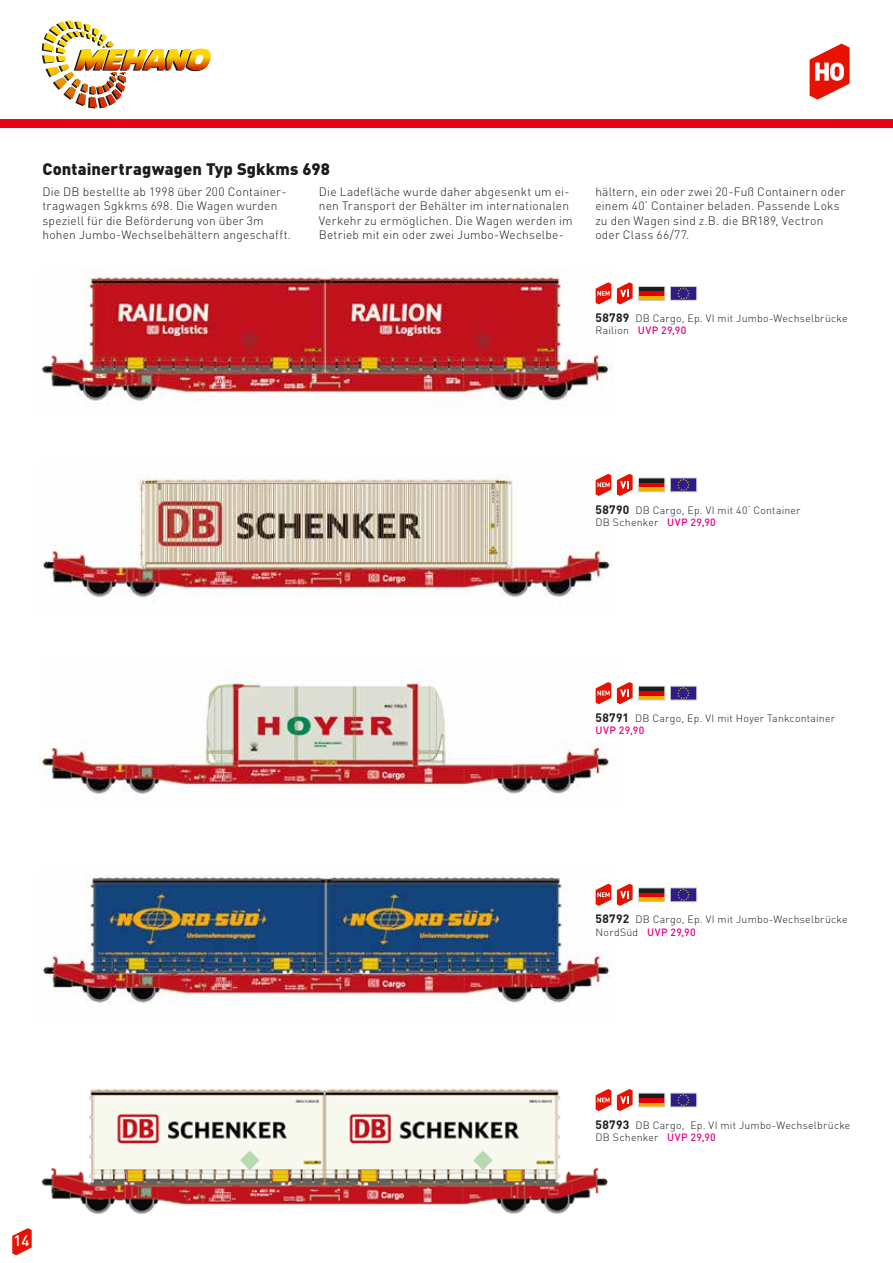
<style>
.page{position:relative;width:893px;height:1263px;background:#fff}
.page>*{position:absolute;margin:0;border:0;box-sizing:border-box;transform-origin:0 0}
.t1{font:900 16.5px "DIN";letter-spacing:.01em;color:#1b1c20}
.t2{font:500 15px "DIN";color:#fff}
.t3{font:300 12px/14.4px "DIN";letter-spacing:.015em;color:#1b1c20}
.t4{font:300 10.5px/12px "DIN";letter-spacing:.02em;color:#1b1c20}
.s1{font-weight:700;font-size:12px}
.s2{font-weight:500;color:#e50083}
</style>
<div class="page">
<div style="left:0;top:119px;width:893px;height:9px;background:#e60012"></div>
<svg style="left:810px;top:44px;width:40px;height:56px"></svg>
<svg style="left:42px;top:21px;width:169px;height:87px"></svg>
<svg style="left:12px;top:1228px;width:20px;height:27px"></svg>
<img style="left:41px;top:268px;width:576px;height:138px">
<img style="left:42px;top:473px;width:575px;height:129px">
<img style="left:40px;top:671px;width:581px;height:123px">
<img style="left:42px;top:875px;width:575px;height:129px">
<img style="left:41px;top:1089px;width:576px;height:125px">
<svg style="left:596px;top:282px;width:15px;height:22px"></svg>
<svg style="left:617px;top:282px;width:16px;height:22px"></svg>
<hr style="left:638px;top:296px;width:27px;height:4px;background:#e9b200">
<div style="left:638px;top:291px;width:27px;height:5px;background:#e60005"></div>
<div style="left:638px;top:286px;width:27px;height:5px;background:#1b1c20"></div>
<div style="left:638px;top:286px;width:27px;height:14px;border:1px solid #ced0d2"></div>
<svg style="left:596px;top:474px;width:15px;height:22px"></svg>
<svg style="left:617px;top:474px;width:16px;height:22px"></svg>
<div style="left:638px;top:487px;width:27px;height:5px;background:#e9b200"></div>
<hr style="left:638px;top:483px;width:27px;height:4px;background:#e60005">
<div style="left:638px;top:478px;width:27px;height:5px;background:#1b1c20"></div>
<div style="left:638px;top:478px;width:27px;height:14px;border:1px solid #ced0d2"></div>
<svg style="left:596px;top:682px;width:15px;height:22px"></svg>
<svg style="left:617px;top:682px;width:16px;height:22px"></svg>
<div style="left:638px;top:695px;width:27px;height:5px;background:#e9b200"></div>
<hr style="left:638px;top:691px;width:27px;height:4px;background:#e60005">
<div style="left:638px;top:686px;width:27px;height:5px;background:#1b1c20"></div>
<div style="left:638px;top:686px;width:27px;height:14px;border:1px solid #ced0d2"></div>
<svg style="left:596px;top:884px;width:15px;height:22px"></svg>
<svg style="left:617px;top:884px;width:16px;height:22px"></svg>
<div style="left:638px;top:897px;width:27px;height:5px;background:#e9b200"></div>
<div style="left:638px;top:892px;width:27px;height:5px;background:#e60005"></div>
<hr style="left:638px;top:888px;width:27px;height:4px;background:#1b1c20">
<div style="left:638px;top:888px;width:27px;height:14px;border:1px solid #ced0d2"></div>
<svg style="left:596px;top:1089px;width:15px;height:22px"></svg>
<svg style="left:617px;top:1089px;width:16px;height:22px"></svg>
<div style="left:638px;top:1102px;width:27px;height:5px;background:#e9b200"></div>
<hr style="left:638px;top:1098px;width:27px;height:4px;background:#e60005">
<div style="left:638px;top:1093px;width:27px;height:5px;background:#1b1c20"></div>
<div style="left:670px;top:286px;width:27px;height:14px;background:#2e1d86"></div>
<svg style="left:677px;top:288px;width:13px;height:10px"></svg>
<div style="left:670px;top:286px;width:27px;height:14px;border:1px solid #ced0d2"></div>
<div style="left:670px;top:478px;width:27px;height:14px;background:#2e1d86"></div>
<svg style="left:677px;top:480px;width:13px;height:10px"></svg>
<div style="left:670px;top:478px;width:27px;height:14px;border:1px solid #ced0d2"></div>
<div style="left:670px;top:686px;width:27px;height:14px;background:#2e1d86"></div>
<svg style="left:677px;top:688px;width:13px;height:10px"></svg>
<div style="left:670px;top:686px;width:27px;height:14px;border:1px solid #ced0d2"></div>
<div style="left:670px;top:888px;width:27px;height:14px;background:#2e1d86"></div>
<svg style="left:677px;top:890px;width:13px;height:10px"></svg>
<div style="left:670px;top:888px;width:27px;height:14px;border:1px solid #ced0d2"></div>
<div style="left:670px;top:1093px;width:27px;height:14px;background:#2e1d86"></div>
<svg style="left:677px;top:1095px;width:13px;height:10px"></svg>
<div style="left:670px;top:1093px;width:27px;height:14px;border:1px solid #ced0d2"></div>
<h1 class="t1" style="left:43px;top:158px;width:289px">Containertragwagen Typ Sgkkms 698</h1>
<p class="t3" style="left:43px;top:184px;width:250px">Die DB bestellte ab 1998 über 200 Container&shy;tragwagen Sgkkms 698. Die Wagen wurden speziell für die Beförderung von über 3m hohen Jumbo-Wechselbehältern angeschafft.</p>
<p class="t3" style="left:319px;top:184px;width:255px">Die Ladefläche wurde daher abgesenkt um ei&shy;nen Transport der Behälter im internationalen Verkehr zu ermöglichen. Die Wagen werden im Betrieb mit ein oder zwei Jumbo-Wechselbe-</p>
<p class="t3" style="left:595px;top:184px;width:252px">hältern, ein oder zwei 20-Fuß Containern oder einem 40’ Container beladen. Passende Loks zu den Wagen sind z.B. die BR189, Vectron oder Class 66/77.</p>
<p class="t4" style="left:596px;top:312px;width:253px"><span class="s1">58789</span> DB Cargo, Ep. VI mit Jumbo-Wechselbrücke<br>Railion <span class="s2">UVP 29,90</span></p>
<p class="t4" style="left:596px;top:504px;width:206px"><span class="s1">58790</span> DB Cargo, Ep. VI mit 40‘ Container<br>DB Schenker <span class="s2">UVP 29,90</span></p>
<p class="t2" style="left:14px;top:1231px;width:17px">14</p>
<p class="t4" style="left:596px;top:712px;width:241px"><span class="s1">58791</span> DB Cargo, Ep. VI mit Hoyer Tankcontainer<br><span class="s2">UVP 29,90</span></p>
<p class="t4" style="left:596px;top:913px;width:253px"><span class="s1">58792</span> DB Cargo, Ep. VI mit Jumbo-Wechselbrücke<br>NordSüd <span class="s2">UVP 29,90</span></p>
<p class="t4" style="left:596px;top:1119px;width:256px"><span class="s1">58793</span> DB Cargo, Ep. VI mit Jumbo-Wechselbrücke<br>DB Schenker <span class="s2">UVP 29,90</span></p>
</div>
